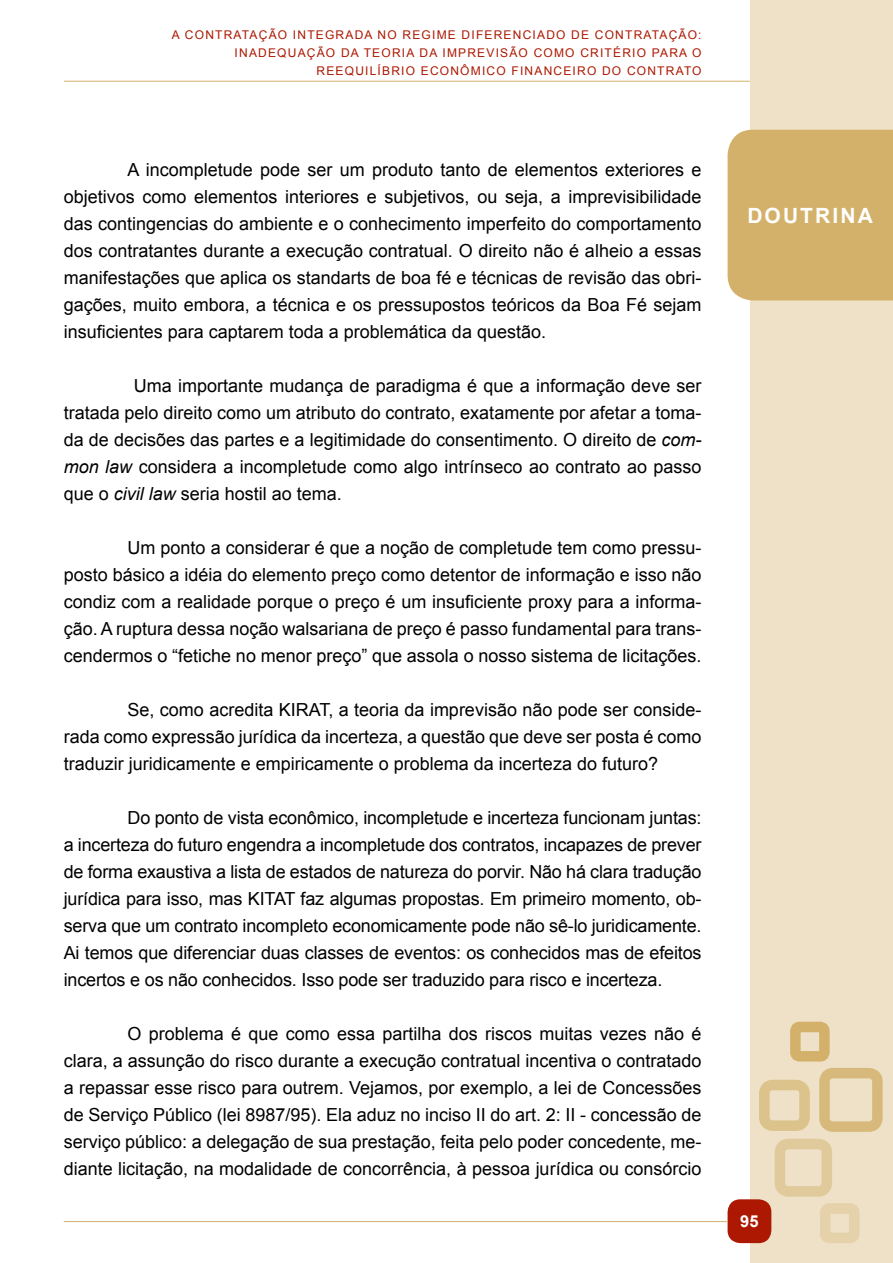
<style>
.page{position:relative;width:893px;height:1263px;background:#fff}
.page>*{position:absolute;margin:0;border:0;box-sizing:border-box;transform-origin:0 0}
.t1{font:700 21px "Arial";letter-spacing:.1em;color:#fff}
.t2{font:18px/27px "Arial";color:#000;text-align:justify}
.t3{font:700 16.5px "Arial";color:#fff}
.t4{font:12px/18px "Arial";letter-spacing:.1em;color:#ac1802;text-align:right}
.s1{font-style:italic}
</style>
<div class="page">
<div style="left:750px;top:0;width:143px;height:1263px;background:#eee1c8"></div>
<div style="left:728px;top:130px;width:165px;height:170px;background:#d3b16a"></div>
<div style="left:728px;top:1199px;width:43px;height:44px;background:#ac1802;border-radius:13px"></div>
<hr style="left:64px;top:1221px;width:664px;height:1px;background:#d3b16a">
<div style="left:819px;top:1068px;width:64px;height:64px;border:10px solid #d7ba7b;border-radius:9px"></div>
<div style="left:759px;top:1080px;width:51px;height:51px;border:10px solid #dcc28b;border-radius:9px"></div>
<div style="left:775px;top:1139px;width:57px;height:58px;border:10px solid #e0c99b;border-radius:9px"></div>
<div style="left:820px;top:1203px;width:39px;height:40px;border:10px solid #e5d1aa;border-radius:4px"></div>
<div style="left:790px;top:1022px;width:40px;height:39px;border:10px solid #d3b16a;border-radius:4px"></div>
<hr style="left:64px;top:81px;width:686px;height:1px;background:#d3b16a">
<p class="t4" style="left:172px;top:26px;width:531px">A CONTRATAÇÃO INTEGRADA NO REGIME DIFERENCIADO DE CONTRATAÇÃO:<br>INADEQUAÇÃO DA TEORIA DA IMPREVISÃO COMO CRITÉRIO PARA O<br>REEQUILÍBRIO ECONÔMICO FINANCEIRO DO CONTRATO</p>
<p class="t2" style="left:64px;top:156px;width:639px;text-indent:64px">A incompletude pode ser um produto tanto de elementos exteriores e objetivos como elementos interiores e subjetivos, ou seja, a imprevisibilidade das contingencias do ambiente e o conhecimento imperfeito do comportamento dos contratantes durante a execução contratual. O direito não é alheio a essas manifestações que aplica os standarts de boa fé e técnicas de revisão das obri&shy;gações, muito embora, a técnica e os pressupostos teóricos da Boa Fé sejam insuficientes para captarem toda a problemática da questão.</p>
<p class="t2" style="left:64px;top:372px;width:639px;text-indent:70px">Uma importante mudança de paradigma é que a informação deve ser tratada pelo direito como um atributo do contrato, exatamente por afetar a toma&shy;da de decisões das partes e a legitimidade do consentimento. O direito de <span class="s1">com&shy;mon law</span> considera a incompletude como algo intrínseco ao contrato ao passo que o <span class="s1">civil law</span> seria hostil ao tema.</p>
<p class="t2" style="left:64px;top:534px;width:639px;text-indent:64px">Um ponto a considerar é que a noção de completude tem como pressu&shy;posto básico a idéia do elemento preço como detentor de informação e isso não condiz com a realidade porque o preço é um insuficiente proxy para a informa&shy;ção. A ruptura dessa noção walsariana de preço é passo fundamental para trans&shy;cendermos o “fetiche no menor preço” que assola o nosso sistema de licitações.</p>
<p class="t2" style="left:64px;top:696px;width:639px;text-indent:64px">Se, como acredita KIRAT, a teoria da imprevisão não pode ser conside&shy;rada como expressão jurídica da incerteza, a questão que deve ser posta é como traduzir juridicamente e empiricamente o problema da incerteza do futuro?</p>
<p class="t2" style="left:64px;top:804px;width:639px;text-indent:64px">Do ponto de vista econômico, incompletude e incerteza funcionam juntas: a incerteza do futuro engendra a incompletude dos contratos, incapazes de prever de forma exaustiva a lista de estados de natureza do porvir. Não há clara tradução jurídica para isso, mas KITAT faz algumas propostas. Em primeiro momento, ob&shy;serva que um contrato incompleto economicamente pode não sê-lo juridicamente.<br>Ai temos que diferenciar duas classes de eventos: os conhecidos mas de efeitos incertos e os não conhecidos. Isso pode ser traduzido para risco e incerteza.</p>
<p class="t2" style="left:64px;top:1020px;width:639px;text-indent:64px">O problema é que como essa partilha dos riscos muitas vezes não é clara, a assunção do risco durante a execução contratual incentiva o contratado a repassar esse risco para outrem. Vejamos, por exemplo, a lei de Concessões de Serviço Público (lei 8987/95). Ela aduz no inciso II do art. 2: II - concessão de serviço público: a delegação de sua prestação, feita pelo poder concedente, me&shy;diante licitação, na modalidade de concorrência, à pessoa jurídica ou consórcio</p>
<p class="t1" style="left:747px;top:201px;width:127px">DOUTRINA</p>
<p class="t3" style="left:740px;top:1210px;width:20px">95</p>
</div>
